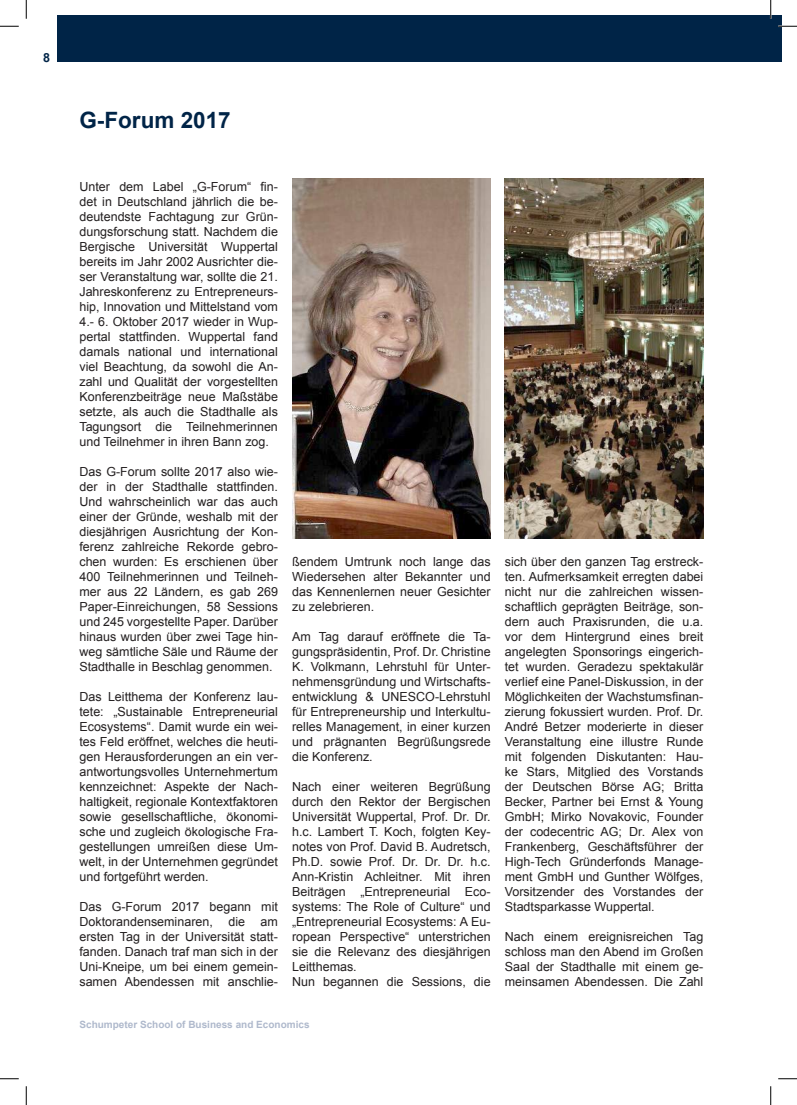
<style>
.page{position:relative;width:797px;height:1105px;background:#fff}
.page>*{position:absolute;margin:0;border:0;box-sizing:border-box;transform-origin:0 0}
.t1{font:700 22.5px "Arial";color:#002447}
.t2{font:12.5px/15px "Arial";color:#231f20;text-align:justify}
.t3{font:700 12.5px "Arial";color:#002447}
.t4{font:700 10px "Arial";color:#afb9cc}
</style>
<div class="page">
<div style="left:57px;top:16px;width:713px;height:46px;background:#002447"></div>
<div style="left:770px;top:16px;width:11px;height:46px;background:#002447"></div>
<img style="left:292px;top:179px;width:198px;height:359px">
<img style="left:505px;top:179px;width:198px;height:359px">
<svg style="left:0;top:25px;width:19px;height:2px"></svg>
<svg style="left:778px;top:25px;width:19px;height:2px"></svg>
<svg style="left:0;top:1078px;width:19px;height:1px"></svg>
<svg style="left:778px;top:1078px;width:19px;height:1px"></svg>
<svg style="left:25px;top:0;width:2px;height:19px"></svg>
<svg style="left:25px;top:1086px;width:2px;height:19px"></svg>
<svg style="left:770px;top:0;width:1px;height:19px"></svg>
<svg style="left:770px;top:1086px;width:1px;height:19px"></svg>
<p class="t3" style="left:43px;top:49px;width:8px">8</p>
<h1 class="t1" style="left:79px;top:105px;width:153px">G-Forum 2017</h1>
<p class="t2" style="left:79px;top:179px;width:200px">Unter dem Label „G-Forum“ fin&shy;det in Deutschland jährlich die be&shy;deutendste Fachtagung zur Grün&shy;dungsforschung statt. Nachdem die Bergische Universität Wuppertal bereits im Jahr 2002 Ausrichter die&shy;ser Veranstaltung war, sollte die 21.<br>Jahreskonferenz zu Entrepreneurs&shy;hip, Innovation und Mittelstand vom 4.- 6. Oktober 2017 wieder in Wup&shy;pertal stattfinden. Wuppertal fand damals national und international viel Beachtung, da sowohl die An&shy;zahl und Qualität der vorgestellten Konferenzbeiträge neue Maßstäbe setzte, als auch die Stadthalle als Tagungsort die Teilnehmerinnen und Teilnehmer in ihren Bann zog.</p>
<p class="t2" style="left:79px;top:464px;width:200px">Das G-Forum sollte 2017 also wie&shy;der in der Stadthalle stattfinden.<br>Und wahrscheinlich war das auch einer der Gründe, weshalb mit der diesjährigen Ausrichtung der Kon&shy;ferenz zahlreiche Rekorde gebro&shy;chen wurden: Es erschienen über 400 Teilnehmerinnen und Teilneh&shy;mer aus 22 Ländern, es gab 269<br>Paper-Einreichungen, 58 Sessions und 245 vorgestellte Paper. Darüber hinaus wurden über zwei Tage hin&shy;weg sämtliche Säle und Räume der Stadthalle in Beschlag genommen.</p>
<p class="t2" style="left:79px;top:689px;width:200px">Das Leitthema der Konferenz lau&shy;tete: „Sustainable Entrepreneurial Ecosystems“. Damit wurde ein wei&shy;tes Feld eröffnet, welches die heuti&shy;gen Herausforderungen an ein ver&shy;antwortungsvolles Unternehmertum kennzeichnet: Aspekte der Nach&shy;haltigkeit, regionale Kontextfaktoren sowie gesellschaftliche, ökonomi&shy;sche und zugleich ökologische Fra&shy;gestellungen umreißen diese Um&shy;welt, in der Unternehmen gegründet und fortgeführt werden.</p>
<p class="t2" style="left:79px;top:899px;width:200px">Das G-Forum 2017 begann mit Doktorandenseminaren, die am ersten Tag in der Universität statt&shy;fanden. Danach traf man sich in der Uni-Kneipe, um bei einem gemein&shy;samen Abendessen mit anschlie-</p>
<p class="t2" style="left:292px;top:554px;width:200px">ßendem Umtrunk noch lange das Wiedersehen alter Bekannter und das Kennenlernen neuer Gesichter zu zelebrieren.</p>
<p class="t2" style="left:292px;top:629px;width:200px">Am Tag darauf eröffnete die Ta&shy;gungspräsidentin, Prof. Dr. Christine K. Volkmann, Lehrstuhl für Unter&shy;nehmensgründung und Wirtschafts&shy;entwicklung &amp; UNESCO-Lehrstuhl für Entrepreneurship und Interkultu&shy;relles Management, in einer kurzen und prägnanten Begrüßungsrede die Konferenz.</p>
<p class="t2" style="left:292px;top:779px;width:200px;text-align:left">Nach einer weiteren Begrüßung durch den Rektor der Bergischen<br>Universität Wuppertal, Prof. Dr. Dr. h.c. Lambert T. Koch, folgten Key&shy;notes von Prof. David B. Audretsch,<br>Ph.D. sowie Prof. Dr. Dr. Dr. h.c.<br>Ann-Kristin Achleitner. Mit ihren<br>Beiträgen „Entrepreneurial Eco&shy;systems: The Role of Culture“ und „Entrepreneurial Ecosystems: A Eu&shy;ropean Perspective“ unterstrichen sie die Relevanz des diesjährigen<br>Leitthemas.<br>Nun begannen die Sessions, die</p>
<p class="t4" style="left:79px;top:1017px;width:232px">Schumpeter School of Business and Economics</p>
<p class="t2" style="left:505px;top:554px;width:200px">sich über den ganzen Tag erstreck&shy;ten. Aufmerksamkeit erregten dabei nicht nur die zahlreichen wissen&shy;schaftlich geprägten Beiträge, son&shy;dern auch Praxisrunden, die u.a. vor dem Hintergrund eines breit angelegten Sponsorings eingerich&shy;tet wurden. Geradezu spektakulär verlief eine Panel-Diskussion, in der Möglichkeiten der Wachstumsfinan&shy;zierung fokussiert wurden. Prof. Dr.<br>André Betzer moderierte in dieser Veranstaltung eine illustre Runde mit folgenden Diskutanten: Hau&shy;ke Stars, Mitglied des Vorstands der Deutschen Börse AG; Britta Becker, Partner bei Ernst &amp; Young GmbH; Mirko Novakovic, Founder der codecentric AG; Dr. Alex von Frankenberg, Geschäftsführer der High-Tech Gründerfonds Manage&shy;ment GmbH und Gunther Wölfges, Vorsitzender des Vorstandes der Stadtsparkasse Wuppertal.</p>
<p class="t2" style="left:505px;top:929px;width:200px">Nach einem ereignisreichen Tag schloss man den Abend im Großen Saal der Stadthalle mit einem ge&shy;meinsamen Abendessen. Die Zahl</p>
</div>
